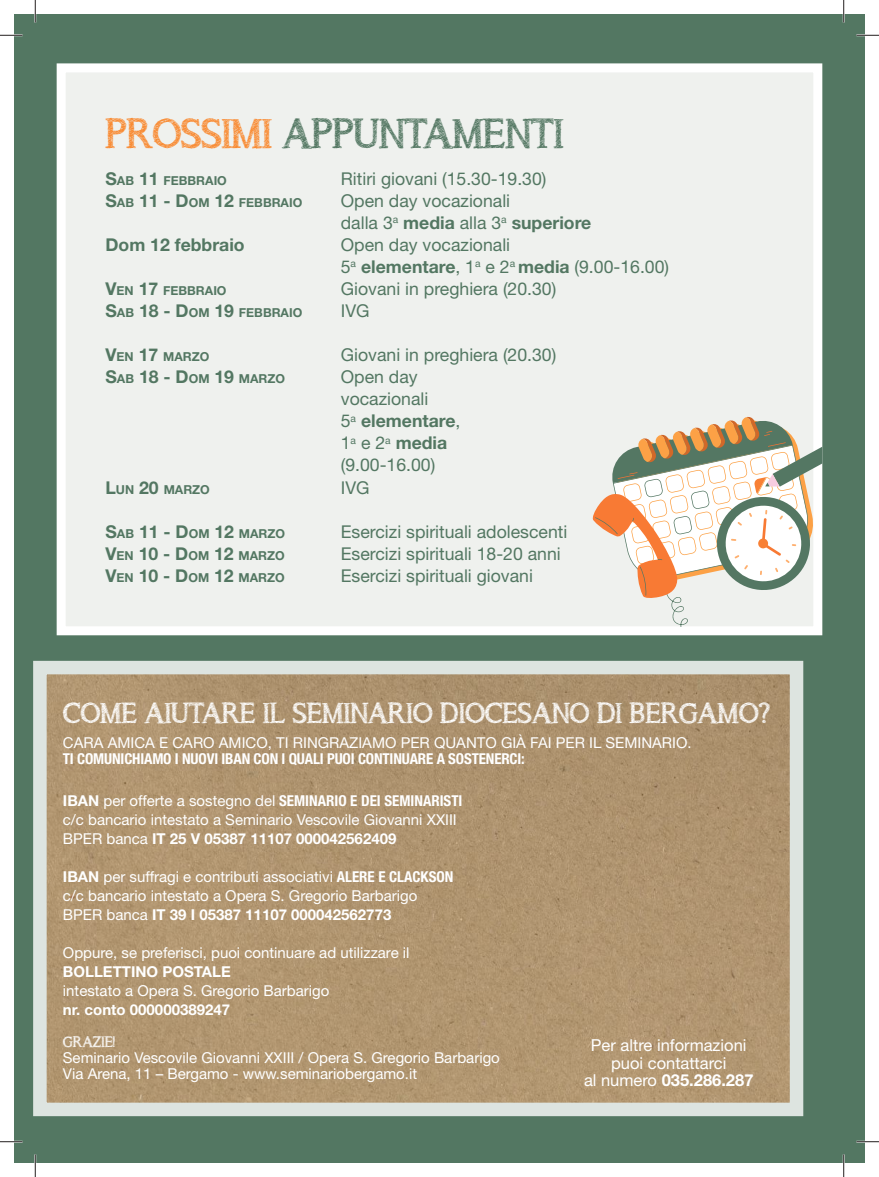
<style>
.page{position:relative;width:879px;height:1177px;background:#fff}
.page>*{position:absolute;margin:0;border:0;box-sizing:border-box;transform-origin:0 0}
.t1{font:41.1px "asongforjennifer";letter-spacing:-.01em;color:#537762}
.t2{font:28.5px "asongforjennifer";letter-spacing:-.01em;color:#fff}
.t3{font:17.7px/22px "Helvetica Neue LT Std";color:#537762}
.t4{font:700 17.7px "Helvetica Neue LT Std";color:#537762}
.t5{font:16.5px/17.5px "Helvetica Neue LT Std";color:#fff;text-align:center}
.t6{font:15px/19px "Helvetica Neue LT Std";color:#fff}
.t7{font:700 condensed 15px "Helvetica Neue LT Std";letter-spacing:-.01em;color:#fff}
.t8{font:700 15px "Helvetica Neue LT Std";color:#fff}
.t9{font:15px "asongforjennifer";letter-spacing:-.01em;color:#fff}
.t10{font:700 12.3px "Helvetica Neue LT Std";color:#537762}
.s1{color:#f98b33}
.s2{font-size:17.7px}
.s3{font-weight:700}
.s4{font-weight:700;font-stretch:condensed}
</style>
<div class="page">
<div style="left:14px;top:14px;width:850px;height:1148px;background:#537762"></div>
<img style="left:48px;top:675px;width:740px;height:425px">
<div style="left:33px;top:660px;width:770px;height:455px;border:14px solid #fff"></div>
<div style="left:57px;top:63px;width:765px;height:572px;background:#eff1ee;border:9px solid #fff"></div>
<svg style="left:591px;top:416px;width:231px;height:210px"></svg>
<svg style="left:767px;top:442px;width:18px;height:4px"></svg>
<hr style="left:0;top:34px;width:22px;height:2px;background:#fff">
<hr style="left:856px;top:34px;width:22px;height:2px;background:#fff">
<hr style="left:0;top:1140px;width:22px;height:2px;background:#fff">
<hr style="left:856px;top:1140px;width:22px;height:2px;background:#fff">
<hr style="left:34px;top:0;width:2px;height:23px;background:#fff">
<hr style="left:34px;top:1154px;width:2px;height:22px;background:#fff">
<hr style="left:842px;top:0;width:2px;height:23px;background:#fff">
<hr style="left:842px;top:1154px;width:2px;height:22px;background:#fff">
<svg style="left:0;top:35px;width:22px;height:1px"></svg>
<svg style="left:856px;top:35px;width:22px;height:1px"></svg>
<svg style="left:0;top:1141px;width:22px;height:1px"></svg>
<svg style="left:856px;top:1141px;width:22px;height:1px"></svg>
<svg style="left:35px;top:0;width:1px;height:23px"></svg>
<svg style="left:35px;top:1154px;width:1px;height:22px"></svg>
<svg style="left:843px;top:0;width:1px;height:23px"></svg>
<svg style="left:843px;top:1154px;width:1px;height:22px"></svg>
<h1 class="t1" style="left:105px;top:109px;width:459px"><span class="s1">PROSSIMI</span> APPUNTAMENTI</h1>
<p class="t10" style="left:105px;top:172px;width:123px"><span class="s2">S</span>AB <span class="s2">11</span> FEBBRAIO</p>
<p class="t3" style="left:341px;top:167px;width:207px">Ritiri giovani (15.30-19.30)</p>
<p class="t10" style="left:105px;top:194px;width:198px"><span class="s2">S</span>AB <span class="s2">11 - D</span>OM <span class="s2">12</span> FEBBRAIO</p>
<p class="t3" style="left:341px;top:189px;width:252px">Open day vocazionali<br>dalla 3<sup>a</sup> <span class="s3">media</span> alla 3<sup>a</sup> <span class="s3">superiore</span></p>
<p class="t4" style="left:105px;top:233px;width:141px">Dom 12 febbraio</p>
<p class="t3" style="left:341px;top:233px;width:330px">Open day vocazionali<br>5<sup>a</sup> <span class="s3">elementare</span>, 1<sup>a</sup> e 2<sup>a</sup> <span class="s3">media</span> (9.00-16.00)</p>
<p class="t10" style="left:105px;top:283px;width:123px"><span class="s2">V</span>EN <span class="s2">17</span> FEBBRAIO</p>
<p class="t3" style="left:341px;top:277px;width:217px">Giovani in preghiera (20.30)</p>
<p class="t10" style="left:105px;top:305px;width:198px"><span class="s2">S</span>AB <span class="s2">18 - D</span>OM <span class="s2">19</span> FEBBRAIO</p>
<p class="t3" style="left:341px;top:299px;width:30px">IVG</p>
<p class="t10" style="left:105px;top:349px;width:105px"><span class="s2">V</span>EN <span class="s2">17</span> MARZO</p>
<p class="t3" style="left:341px;top:343px;width:217px">Giovani in preghiera (20.30)</p>
<p class="t10" style="left:105px;top:371px;width:181px"><span class="s2">S</span>AB <span class="s2">18 - D</span>OM <span class="s2">19</span> MARZO</p>
<p class="t3" style="left:341px;top:365px;width:121px">Open day vocazionali<br>5<sup>a</sup> <span class="s3">elementare</span>,<br>1<sup>a</sup> e 2<sup>a</sup> <span class="s3">media </span>(9.00-16.00)</p>
<p class="t10" style="left:105px;top:481px;width:106px"><span class="s2">L</span>UN <span class="s2">20</span> MARZO</p>
<p class="t3" style="left:341px;top:476px;width:30px">IVG</p>
<p class="t10" style="left:105px;top:525px;width:181px"><span class="s2">S</span>AB <span class="s2">11 - D</span>OM <span class="s2">12</span> MARZO</p>
<p class="t3" style="left:341px;top:520px;width:228px">Esercizi spirituali adolescenti</p>
<p class="t10" style="left:105px;top:547px;width:181px"><span class="s2">V</span>EN <span class="s2">10 - D</span>OM <span class="s2">12</span> MARZO</p>
<p class="t3" style="left:341px;top:542px;width:221px">Esercizi spirituali 18-20 anni</p>
<p class="t10" style="left:105px;top:569px;width:181px"><span class="s2">V</span>EN <span class="s2">10 - D</span>OM <span class="s2">12</span> MARZO</p>
<p class="t3" style="left:341px;top:564px;width:194px">Esercizi spirituali giovani</p>
<h2 class="t2" style="left:63px;top:695px;width:708px">COME AIUTARE IL SEMINARIO DIOCESANO DI BERGAMO?</h2>
<p class="t6" style="left:63px;top:733px;width:630px">CARA AMICA E CARO AMICO, TI RINGRAZIAMO PER QUANTO GIÀ FAI PER IL SEMINARIO.</p>
<p class="t7" style="left:63px;top:749px;width:463px">TI COMUNICHIAMO I NUOVI IBAN CON I QUALI PUOI CONTINUARE A SOSTENERCI:</p>
<p class="t6" style="left:63px;top:790px;width:401px"><span class="s3">IBAN</span> per offerte a sostegno del <span class="s4">SEMINARIO E DEI SEMINARISTI </span>c/c bancario intestato a Seminario Vescovile Giovanni XXIII<br>BPER banca <span class="s3">IT 25 V 05387 11107 000042562409</span></p>
<p class="t6" style="left:63px;top:866px;width:392px"><span class="s3">IBAN</span> per suffragi e contributi associativi <span class="s4">ALERE E CLACKSON </span>c/c bancario intestato a Opera S. Gregorio Barbarigo<br>BPER banca <span class="s3">IT 39 I 05387 11107 000042562773</span></p>
<p class="t6" style="left:63px;top:942px;width:348px">Oppure, se preferisci, puoi continuare ad utilizzare il</p>
<p class="t8" style="left:63px;top:961px;width:169px">BOLLETTINO POSTALE</p>
<p class="t6" style="left:63px;top:980px;width:268px">intestato a Opera S. Gregorio Barbarigo</p>
<p class="t8" style="left:63px;top:999px;width:169px">nr. conto 000000389247</p>
<p class="t9" style="left:63px;top:1032px;width:54px">GRAZIE!</p>
<p class="t6" style="left:63px;top:1048px;width:438px;line-height:16px">Seminario Vescovile Giovanni XXIII / Opera S. Gregorio Barbarigo<br>Via Arena, 11 – Bergamo - www.seminariobergamo.it</p>
<p class="t5" style="left:584px;top:1035px;width:171px">Per altre informazioni puoi contattarci<br>al numero <span class="s3">035.286.287</span></p>
</div>
